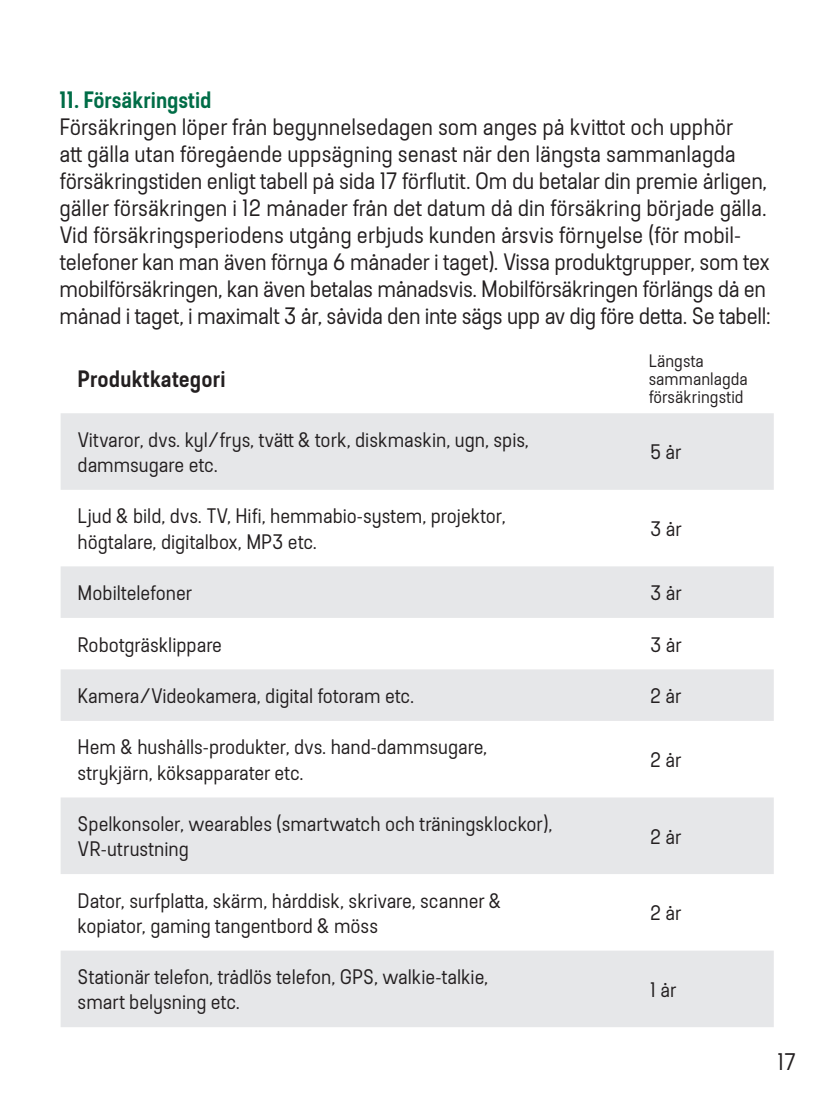
<style>
.page{position:relative;width:834px;height:1106px;background:#fff}
.page>*{position:absolute;margin:0;border:0;box-sizing:border-box;transform-origin:0 0}
.t1{font:24px "Elkjop Bodytext";color:#231f20}
.t2{font:23.7px/27px "Elkjop Bodytext";letter-spacing:-.01em;color:#231f20}
.Body_text{font:600 23.7px "Elkjop Bodytext";color:#006d47}
.t3{font:600 23.7px "Elkjop Bodytext";letter-spacing:.005em;color:#231f20}
.Sort_tabelltekst{font:21px/25.2px "Elkjop Bodytext";color:#231f20}
.Sort_tabelltekst-2{font:18px/18px "Elkjop Bodytext";letter-spacing:.005em;color:#231f20}
</style>
<div class="page">
<svg style="left:61px;top:413px;width:712px;height:614px;fill:#e6e7e9"></svg>
<p class="Body_text" style="left:60px;top:86px;width:153px">11. Försäkringstid</p>
<p class="t2" style="left:60px;top:114px;width:712px">Försäkringen löper från begynnelsedagen som anges på kvittot och upphör<br>att gälla utan föregående uppsägning senast när den längsta sammanlagda försäkringstiden enligt tabell på sida 17 förflutit. Om du betalar din premie årligen, gäller försäkringen i 12 månader från det datum då din försäkring började gälla.<br>Vid försäkringsperiodens utgång erbjuds kunden årsvis förnyelse (för mobil&shy;telefoner kan man även förnya 6 månader i taget). Vissa produktgrupper, som tex mobilförsäkringen, kan även betalas månadsvis. Mobilförsäkringen förlängs då en månad i taget, i maximalt 3 år, såvida den inte sägs upp av dig före detta. Se tabell:</p>
<p class="t3" style="left:78px;top:366px;width:149px">Produktkategori</p>
<p class="Sort_tabelltekst" style="left:78px;top:427px;width:453px">Vitvaror, dvs. kyl/frys, tvätt &amp; tork, diskmaskin, ugn, spis,</p>
<p class="Sort_tabelltekst" style="left:78px;top:452px;width:142px">dammsugare etc.</p>
<p class="Sort_tabelltekst" style="left:78px;top:504px;width:429px">Ljud &amp; bild, dvs. TV, Hifi, hemmabio-system, projektor,</p>
<p class="Sort_tabelltekst" style="left:78px;top:529px;width:241px">högtalare, digitalbox, MP3 etc.</p>
<p class="Sort_tabelltekst-2" style="left:648px;top:352px;width:57px">Längsta</p>
<p class="Sort_tabelltekst-2" style="left:648px;top:370px;width:101px">sammanlagda försäkringstid</p>
<p class="Sort_tabelltekst" style="left:650px;top:440px;width:33px">5 år</p>
<p class="Sort_tabelltekst" style="left:650px;top:516px;width:33px">3 år</p>
<p class="Sort_tabelltekst" style="left:78px;top:580px;width:116px">Mobiltelefoner</p>
<p class="Sort_tabelltekst" style="left:650px;top:580px;width:33px">3 år</p>
<p class="Sort_tabelltekst" style="left:78px;top:632px;width:146px">Robotgräsklippare</p>
<p class="Sort_tabelltekst" style="left:650px;top:632px;width:33px">3 år</p>
<p class="Sort_tabelltekst" style="left:78px;top:683px;width:338px">Kamera/Videokamera, digital fotoram etc.</p>
<p class="Sort_tabelltekst" style="left:650px;top:683px;width:33px">2 år</p>
<p class="Sort_tabelltekst" style="left:78px;top:735px;width:411px">Hem &amp; hushålls-produkter, dvs. hand-dammsugare,</p>
<p class="Sort_tabelltekst" style="left:78px;top:760px;width:227px">strykjärn, köksapparater etc.</p>
<p class="Sort_tabelltekst" style="left:650px;top:747px;width:33px">2 år</p>
<p class="Sort_tabelltekst" style="left:78px;top:811px;width:476px">Spelkonsoler, wearables (smartwatch och träningsklockor),<br>VR-utrustning</p>
<p class="Sort_tabelltekst" style="left:78px;top:888px;width:425px">Dator, surfplatta, skärm, hårddisk, skrivare, scanner &amp;</p>
<p class="Sort_tabelltekst" style="left:78px;top:913px;width:302px">kopiator, gaming tangentbord &amp; möss</p>
<p class="Sort_tabelltekst" style="left:78px;top:964px;width:412px">Stationär telefon, trådlös telefon, GPS, walkie-talkie,</p>
<p class="Sort_tabelltekst" style="left:78px;top:990px;width:164px">smart belysning etc.</p>
<p class="Sort_tabelltekst" style="left:650px;top:824px;width:33px">2 år</p>
<p class="Sort_tabelltekst" style="left:650px;top:900px;width:33px">2 år</p>
<p class="Sort_tabelltekst" style="left:650px;top:977px;width:28px">1 år</p>
<p class="t1" style="left:777px;top:1048px;width:20px">17</p>
</div>
